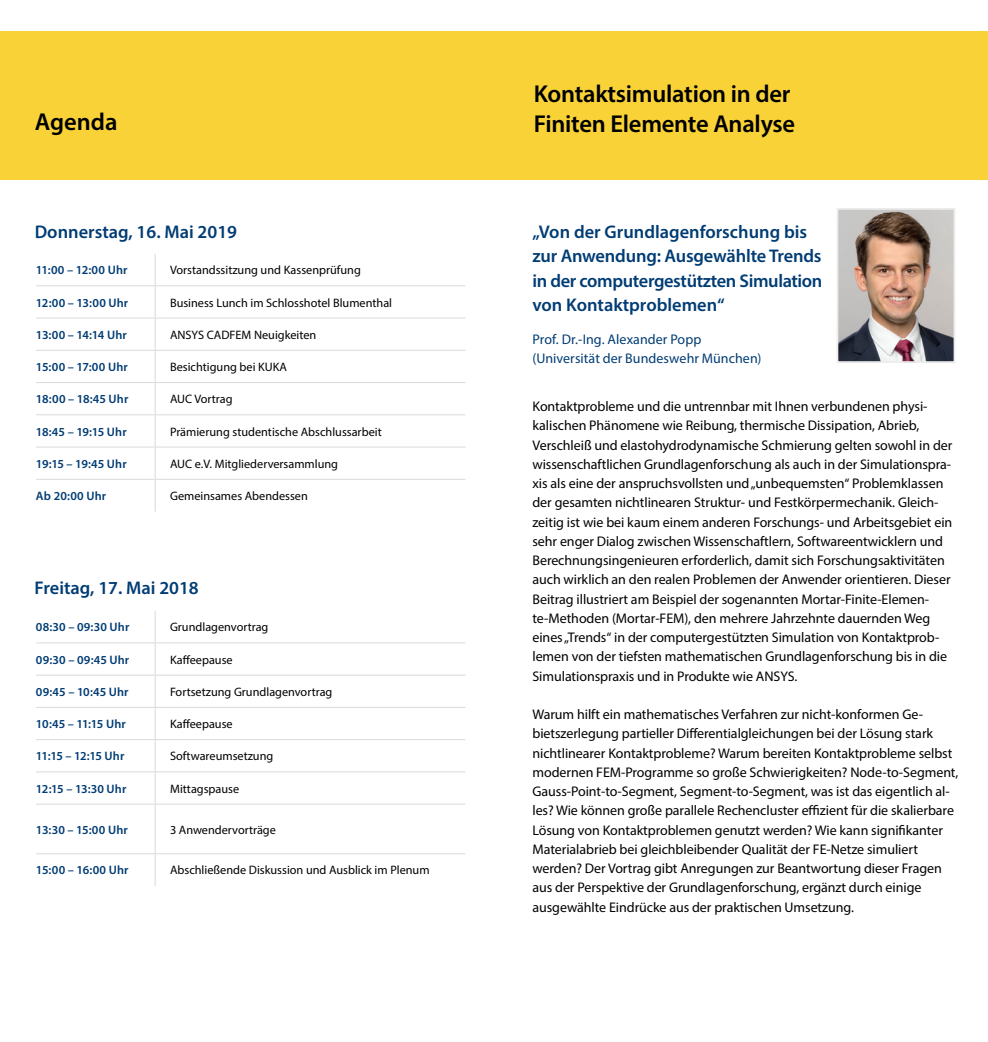
<style>
.page{position:relative;width:988px;height:1042px;background:#fff}
.page>*{position:absolute;margin:0;border:0;box-sizing:border-box;transform-origin:0 0}
.Title_small_gelber_B{font:600 24.5px/29.4px "Myriad Pro";letter-spacing:-.01em;color:#000}
.Einf__Abs{font:600 24.5px "Myriad Pro";color:#000}
.Title_2{font:600 18.38px/24.5px "Myriad Pro";letter-spacing:-.005em;color:#003c74}
.Text{font:14px/19.2px "Myriad Pro";letter-spacing:-.005em;color:#000}
.Name_person{font:14px/19.2px "Myriad Pro";letter-spacing:.005em;color:#003c74}
.table_text{font:12.25px "Myriad Pro";color:#000}
.table_text_blue{font:600 12.25px "Myriad Pro";letter-spacing:.01em;color:#003c74}
.table_text_blue-2{font:600 12.25px "Myriad Pro";letter-spacing:-.015em;color:#003c74}
.table_text_blue-3{font:600 12.25px "Myriad Pro";letter-spacing:-.01em;color:#003c74}
.table_text_blue-4{font:600 12.25px "Myriad Pro";letter-spacing:-.04em;color:#003c74}
</style>
<div class="page">
<div style="left:484px;top:31px;width:503px;height:149px;background:#f9d238"></div>
<div style="left:0;top:31px;width:513px;height:149px;background:#f9d238"></div>
<svg style="left:36px;top:254px;width:429px;height:257px"></svg>
<hr style="left:36px;top:285px;width:119px;height:1px;background:#dadada">
<hr style="left:155px;top:285px;width:310px;height:1px;background:#dadada">
<hr style="left:36px;top:318px;width:119px;height:1px;background:#dadada">
<hr style="left:155px;top:318px;width:310px;height:1px;background:#dadada">
<hr style="left:36px;top:350px;width:119px;height:1px;background:#dadada">
<hr style="left:155px;top:350px;width:310px;height:1px;background:#dadada">
<hr style="left:36px;top:382px;width:119px;height:1px;background:#dadada">
<hr style="left:155px;top:382px;width:310px;height:1px;background:#dadada">
<hr style="left:36px;top:414px;width:119px;height:1px;background:#dadada">
<hr style="left:155px;top:414px;width:310px;height:1px;background:#dadada">
<hr style="left:36px;top:447px;width:119px;height:1px;background:#dadada">
<hr style="left:155px;top:447px;width:310px;height:1px;background:#dadada">
<hr style="left:155px;top:253px;width:1px;height:32px;background:#dadada">
<hr style="left:155px;top:286px;width:1px;height:32px;background:#dadada">
<hr style="left:155px;top:318px;width:1px;height:32px;background:#dadada">
<hr style="left:155px;top:351px;width:1px;height:31px;background:#dadada">
<hr style="left:155px;top:383px;width:1px;height:31px;background:#dadada">
<hr style="left:155px;top:415px;width:1px;height:32px;background:#dadada">
<hr style="left:155px;top:447px;width:1px;height:32px;background:#dadada">
<hr style="left:155px;top:480px;width:1px;height:31px;background:#dadada">
<hr style="left:36px;top:479px;width:119px;height:1px;background:#dadada">
<hr style="left:155px;top:479px;width:310px;height:1px;background:#dadada">
<svg style="left:36px;top:611px;width:429px;height:275px"></svg>
<hr style="left:36px;top:642px;width:119px;height:1px;background:#dadada">
<hr style="left:155px;top:642px;width:310px;height:1px;background:#dadada">
<hr style="left:36px;top:675px;width:119px;height:1px;background:#dadada">
<hr style="left:155px;top:675px;width:310px;height:1px;background:#dadada">
<hr style="left:36px;top:707px;width:119px;height:1px;background:#dadada">
<hr style="left:155px;top:707px;width:310px;height:1px;background:#dadada">
<hr style="left:36px;top:739px;width:119px;height:1px;background:#dadada">
<hr style="left:155px;top:739px;width:310px;height:1px;background:#dadada">
<hr style="left:36px;top:771px;width:119px;height:1px;background:#dadada">
<hr style="left:155px;top:771px;width:310px;height:1px;background:#dadada">
<hr style="left:36px;top:804px;width:119px;height:1px;background:#dadada">
<hr style="left:155px;top:804px;width:310px;height:1px;background:#dadada">
<hr style="left:155px;top:610px;width:1px;height:32px;background:#dadada">
<hr style="left:155px;top:643px;width:1px;height:32px;background:#dadada">
<hr style="left:155px;top:675px;width:1px;height:32px;background:#dadada">
<hr style="left:155px;top:708px;width:1px;height:31px;background:#dadada">
<hr style="left:155px;top:740px;width:1px;height:31px;background:#dadada">
<hr style="left:155px;top:772px;width:1px;height:32px;background:#dadada">
<hr style="left:155px;top:804px;width:1px;height:49px;background:#dadada">
<hr style="left:155px;top:854px;width:1px;height:32px;background:#dadada">
<hr style="left:36px;top:853px;width:119px;height:1px;background:#dadada">
<hr style="left:155px;top:853px;width:310px;height:1px;background:#dadada">
<img style="left:839px;top:211px;width:113px;height:149px">
<div style="left:836px;top:208px;width:119px;height:155px;border:2px solid #ededed"></div>
<p class="Einf__Abs" style="left:35px;top:107px;width:84px">Agenda</p>
<p class="Title_2" style="left:35px;top:219px;width:204px">Donnerstag, 16. Mai 2019</p>
<p class="table_text_blue" style="left:36px;top:262px;width:93px">11:00 – 12:00 Uhr</p>
<p class="table_text" style="left:170px;top:263px;width:192px">Vorstandssitzung und Kassenprüfung</p>
<p class="table_text_blue" style="left:36px;top:295px;width:94px">12:00 – 13:00 Uhr</p>
<p class="table_text" style="left:170px;top:295px;width:223px">Business Lunch im Schlosshotel Blumenthal</p>
<p class="table_text_blue-2" style="left:36px;top:327px;width:92px">13:00 – 14:14 Uhr</p>
<p class="table_text" style="left:170px;top:327px;width:148px">ANSYS CADFEM Neuigkeiten</p>
<p class="table_text_blue" style="left:36px;top:359px;width:93px">15:00 – 17:00 Uhr</p>
<p class="table_text" style="left:170px;top:359px;width:118px">Besichtigung bei KUKA</p>
<p class="table_text_blue" style="left:36px;top:391px;width:94px">18:00 – 18:45 Uhr</p>
<p class="table_text" style="left:170px;top:392px;width:64px">AUC Vortrag</p>
<p class="table_text_blue-2" style="left:36px;top:424px;width:92px">18:45 – 19:15 Uhr</p>
<p class="table_text" style="left:170px;top:424px;width:213px">Prämierung studentische Abschlussarbeit</p>
<p class="table_text_blue-2" style="left:36px;top:456px;width:92px">19:15 – 19:45 Uhr</p>
<p class="table_text" style="left:170px;top:456px;width:169px">AUC e.V. Mitgliederversammlung</p>
<p class="table_text_blue" style="left:36px;top:488px;width:72px">Ab 20:00 Uhr</p>
<p class="table_text" style="left:170px;top:488px;width:139px">Gemeinsames Abendessen</p>
<p class="Title_2" style="left:35px;top:575px;width:166px">Freitag, 17. Mai 2018</p>
<p class="table_text_blue" style="left:36px;top:619px;width:95px">08:30 – 09:30 Uhr</p>
<p class="table_text" style="left:170px;top:620px;width:100px">Grundlagenvortrag</p>
<p class="table_text_blue" style="left:36px;top:652px;width:95px">09:30 – 09:45 Uhr</p>
<p class="table_text" style="left:170px;top:652px;width:64px">Kaffeepause</p>
<p class="table_text_blue" style="left:36px;top:684px;width:94px">09:45 – 10:45 Uhr</p>
<p class="table_text" style="left:170px;top:684px;width:164px">Fortsetzung Grundlagenvortrag</p>
<p class="table_text_blue-3" style="left:36px;top:716px;width:91px">10:45 – 11:15 Uhr</p>
<p class="table_text" style="left:170px;top:716px;width:64px">Kaffeepause</p>
<p class="table_text_blue-4" style="left:36px;top:748px;width:90px">11:15 – 12:15 Uhr</p>
<p class="table_text" style="left:170px;top:749px;width:105px">Softwareumsetzung</p>
<p class="table_text_blue-2" style="left:36px;top:781px;width:92px">12:15 – 13:30 Uhr</p>
<p class="table_text" style="left:170px;top:781px;width:71px">Mittagspause</p>
<p class="table_text_blue" style="left:36px;top:821px;width:93px">13:30 – 15:00 Uhr</p>
<p class="table_text" style="left:170px;top:822px;width:107px">3 Anwendervorträge</p>
<p class="table_text_blue" style="left:36px;top:862px;width:94px">15:00 – 16:00 Uhr</p>
<p class="table_text" style="left:170px;top:863px;width:261px">Abschließende Diskussion und Ausblick im Plenum</p>
<p class="Title_small_gelber_B" style="left:533px;top:79px;width:263px">Kontaktsimulation in der<br>Finiten Elemente Analyse</p>
<p class="Title_2" style="left:532px;top:219px;width:291px">„Von der Grundlagenforschung bis zur Anwendung: Ausgewählte Trends in der computergestützten Simulation von Kontaktproblemen“</p>
<p class="Name_person" style="left:532px;top:329px;width:230px">Prof. Dr.-Ing. Alexander Popp (Universität der Bundeswehr München)</p>
<p class="Text" style="left:532px;top:396px;width:421px">Kontaktprobleme und die untrennbar mit Ihnen verbundenen physi&shy;kalischen Phänomene wie Reibung, thermische Dissipation, Abrieb, Verschleiß und elastohydrodynamische Schmierung gelten sowohl in der wissenschaftlichen Grundlagenforschung als auch in der Simulationspra&shy;xis als eine der anspruchsvollsten und „unbequemsten“ Problemklassen der gesamten nichtlinearen Struktur- und Festkörpermechanik. Gleich&shy;zeitig ist wie bei kaum einem anderen Forschungs- und Arbeitsgebiet ein sehr enger Dialog zwischen Wissenschaftlern, Softwareentwicklern und Berechnungsingenieuren erforderlich, damit sich Forschungsaktivitäten auch wirklich an den realen Problemen der Anwender orientieren. Dieser Beitrag illustriert am Beispiel der sogenannten Mortar-Finite-Elemen&shy;te-Methoden (Mortar-FEM), den mehrere Jahrzehnte dauernden Weg eines „Trends“ in der computergestützten Simulation von Kontaktprob&shy;lemen von der tiefsten mathematischen Grundlagenforschung bis in die Simulationspraxis und in Produkte wie ANSYS.</p>
<p class="Text" style="left:532px;top:704px;width:427px">Warum hilft ein mathematisches Verfahren zur nicht-konformen Ge&shy;bietszerlegung partieller Differentialgleichungen bei der Lösung stark nichtlinearer Kontaktprobleme? Warum bereiten Kontaktprobleme selbst modernen FEM-Programme so große Schwierigkeiten? Node-to-Segment, Gauss-Point-to-Segment, Segment-to-Segment, was ist das eigentlich al&shy;les? Wie können große parallele Rechencluster effizient für die skalierbare Lösung von Kontaktproblemen genutzt werden? Wie kann signifikanter Materialabrieb bei gleichbleibender Qualität der FE-Netze simuliert werden? Der Vortrag gibt Anregungen zur Beantwortung dieser Fragen aus der Perspektive der Grundlagenforschung, ergänzt durch einige ausgewählte Eindrücke aus der praktischen Umsetzung.</p>
</div>
